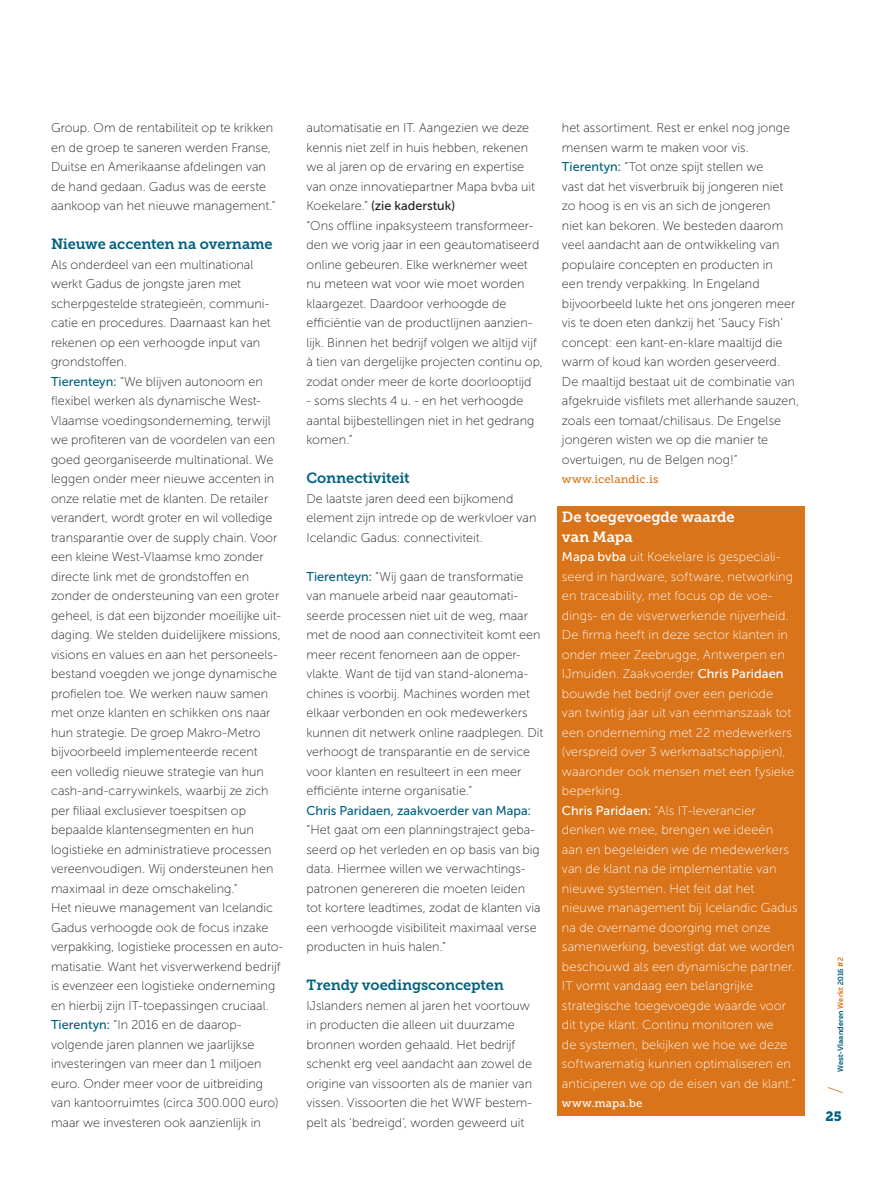
<style>
.page{position:relative;width:893px;height:1191px;background:#fff}
.page>*{position:absolute;margin:0;border:0;box-sizing:border-box;transform-origin:0 0}
.t1{font:100 21px "Prometo";color:#da741a}
.titel3{font:14.7px "Museo Slab 700";letter-spacing:-.01em;color:#006280}
.titel3-2{font:14.7px/19.5px "Museo Slab 700";letter-spacing:-.005em;color:#fff}
.t2{font:13.5px "Museo Slab 900";color:#006280}
.Body{font:12.75px/19.5px "Museo Sans 100";color:#231f20}
.Body-2{font:12.75px/19.5px "Museo Sans 100";letter-spacing:.01em;color:#fff}
.website{font:11.25px "Museo Slab 500";letter-spacing:.015em;color:#da741a}
.website-2{font:11.25px "Museo Slab 500";letter-spacing:.02em;color:#fff}
.t3{font:500 7.5px "Prometo";letter-spacing:.02em;color:#006280}
.s1{font-family:"Museo Sans 500";color:#006280}
.s2{font-family:"Museo Sans 500"}
.s3{color:#da741a}
</style>
<div class="page">
<div style="left:557px;top:506px;width:247px;height:44px;background:#da741a"></div>
<div style="left:557px;top:546px;width:247px;height:257px;background:#da741a"></div>
<div style="left:557px;top:800px;width:247px;height:296px;background:#da741a"></div>
<div style="left:557px;top:1093px;width:247px;height:22px;background:#da741a"></div>
<p class="Body" style="left:51px;top:118px;width:226px">Group. Om de rentabiliteit op te krikken en de groep te saneren werden Franse, Duitse en Amerikaanse afdelingen van de hand gedaan. Gadus was de eerste aankoop van het nieuwe management.”</p>
<p class="titel3" style="left:51px;top:236px;width:223px">Nieuwe accenten na overname</p>
<p class="Body" style="left:51px;top:255px;width:221px">Als onderdeel van een multinational werkt Gadus de jongste jaren met scherpgestelde strategieën, communi&shy;catie en procedures. Daarnaast kan het rekenen op een verhoogde input van grondstoffen.</p>
<p class="Body" style="left:51px;top:372px;width:232px"><span class="s1">Tierenteyn:</span> “We blijven autonoom en flexibel werken als dynamische West-Vlaamse voedingsonderneming, terwijl we profiteren van de voordelen van een goed georganiseerde multinational. We leggen onder meer nieuwe accenten in onze relatie met de klanten. De retailer verandert, wordt groter en wil volledige transparantie over de supply chain. Voor een kleine West-Vlaamse kmo zonder directe link met de grondstoffen en zonder de ondersteuning van een groter geheel, is dat een bijzonder moeilijke uit&shy;daging. We stelden duidelijkere missions, visions en values en aan het personeels&shy;bestand voegden we jonge dynamische profielen toe. We werken nauw samen met onze klanten en schikken ons naar hun strategie. De groep Makro-Metro bijvoorbeeld implementeerde recent een volledig nieuwe strategie van hun cash-and-carrywinkels, waarbij ze zich per filiaal exclusiever toespitsen op bepaalde klantensegmenten en hun logistieke en administratieve processen vereenvoudigen. Wij ondersteunen hen maximaal in deze omschakeling.”</p>
<p class="Body" style="left:51px;top:898px;width:234px">Het nieuwe management van Icelandic Gadus verhoogde ook de focus inzake verpakking, logistieke processen en auto&shy;matisatie. Want het visverwerkend bedrijf is evenzeer een logistieke onderneming en hierbij zijn IT-toepassingen cruciaal.</p>
<p class="Body" style="left:51px;top:1015px;width:229px"><span class="s1">Tierentyn:</span> “In 2016 en de daarop&shy;volgende jaren plannen we jaarlijkse investeringen van meer dan 1 miljoen euro. Onder meer voor de uitbreiding van kantoorruimtes (circa 300.000 euro) maar we investeren ook aanzienlijk in</p>
<p class="Body" style="left:306px;top:118px;width:230px">automatisatie en IT. Aangezien we deze kennis niet zelf in huis hebben, rekenen we al jaren op de ervaring en expertise van onze innovatiepartner Mapa bvba uit Koekelare.” <span class="s2">(zie kaderstuk)</span></p>
<p class="Body" style="left:306px;top:216px;width:238px">“Ons offline inpaksysteem transformeer&shy;den we vorig jaar in een geautomatiseerd online gebeuren. Elke werknemer weet nu meteen wat voor wie moet worden klaargezet. Daardoor verhoogde de efficiëntie van de productlijnen aanzien&shy;lijk. Binnen het bedrijf volgen we altijd vijf à tien van dergelijke projecten continu op, zodat onder meer de korte doorlooptijd</p>
<p class="Body" style="left:306px;top:391px;width:229px">- soms slechts 4 u. - en het verhoogde aantal bijbestellingen niet in het gedrang komen.”</p>
<p class="titel3" style="left:306px;top:470px;width:105px">Connectiviteit</p>
<p class="Body" style="left:306px;top:489px;width:231px">De laatste jaren deed een bijkomend element zijn intrede op de werkvloer van<br>Icelandic Gadus: connectiviteit.</p>
<p class="Body" style="left:306px;top:567px;width:238px"><span class="s1">Tierenteyn:</span> “Wij gaan de transformatie van manuele arbeid naar geautomati&shy;seerde processen niet uit de weg, maar met de nood aan connectiviteit komt een meer recent fenomeen aan de opper&shy;vlakte. Want de tijd van stand-alonema&shy;chines is voorbij. Machines worden met elkaar verbonden en ook medewerkers kunnen dit netwerk online raadplegen. Dit verhoogt de transparantie en de service voor klanten en resulteert in een meer efficiënte interne organisatie.”</p>
<p class="Body" style="left:306px;top:801px;width:236px"><span class="s1">Chris Paridaen, zaakvoerder van Mapa: </span>“Het gaat om een planningstraject geba&shy;seerd op het verleden en op basis van big data. Hiermee willen we verwachtings&shy;patronen genereren die moeten leiden tot kortere leadtimes, zodat de klanten via een verhoogde visibiliteit maximaal verse producten in huis halen.”</p>
<p class="titel3" style="left:306px;top:977px;width:199px">Trendy voedingsconcepten</p>
<p class="Body" style="left:306px;top:996px;width:227px">IJslanders nemen al jaren het voortouw in producten die alleen uit duurzame bronnen worden gehaald. Het bedrijf schenkt erg veel aandacht aan zowel de origine van vissoorten als de manier van vissen. Vissoorten die het WWF bestem&shy;pelt als ‘bedreigd’, worden geweerd uit</p>
<p class="Body" style="left:562px;top:118px;width:230px">het assortiment. Rest er enkel nog jonge mensen warm te maken voor vis.</p>
<p class="Body" style="left:562px;top:157px;width:239px"><span class="s1">Tierentyn:</span> “Tot onze spijt stellen we<br>vast dat het visverbruik bij jongeren niet zo hoog is en vis an sich de jongeren<br>niet kan bekoren. We besteden daarom veel aandacht aan de ontwikkeling van populaire concepten en producten in<br>een trendy verpakking. In Engeland bijvoorbeeld lukte het ons jongeren meer vis te doen eten dankzij het ‘Saucy Fish’ concept: een kant-en-klare maaltijd die warm of koud kan worden geserveerd.<br>De maaltijd bestaat uit de combinatie van afgekruide visfilets met allerhande sauzen, zoals een tomaat/chilisaus. De Engelse jongeren wisten we op die manier te overtuigen, nu de Belgen nog!”</p>
<p class="website" style="left:562px;top:473px;width:98px">www.icelandic.is</p>
<p class="titel3-2" style="left:562px;top:507px;width:174px">De toegevoegde waarde van Mapa</p>
<p class="Body-2" style="left:562px;top:547px;width:234px"><span class="s2">Mapa bvba</span> uit Koekelare is gespeciali&shy;seerd in hardware, software, networking en traceability, met focus op de voe&shy;dings- en de visverwerkende nijverheid.<br>De firma heeft in deze sector klanten in onder meer Zeebrugge, Antwerpen en IJmuiden. Zaakvoerder <span class="s2">Chris Paridaen </span>bouwde het bedrijf over een periode van twintig jaar uit van eenmanszaak tot een onderneming met 22 medewerkers (verspreid over 3 werkmaatschappijen), waaronder ook mensen met een fysieke beperking.</p>
<p class="Body-2" style="left:562px;top:801px;width:237px"><span class="s2">Chris Paridaen:</span> “Als IT-leverancier denken we mee, brengen we ideeën<br>aan en begeleiden we de medewerkers van de klant na de implementatie van nieuwe systemen. Het feit dat het nieuwe management bij Icelandic Gadus na de overname doorging met onze samenwerking, bevestigt dat we worden beschouwd als een dynamische partner.<br>IT vormt vandaag een belangrijke strategische toegevoegde waarde voor dit type klant. Continu monitoren we<br>de systemen, bekijken we hoe we deze softwarematig kunnen optimaliseren en anticiperen we op de eisen van de klant.”</p>
<p class="website-2" style="left:562px;top:1097px;width:82px">www.mapa.be</p>
<p class="t3" style="left:836px;top:1072px;width:116px;rotate:-90deg">West-Vlaanderen <span class="s3">Werkt</span> 2016 <span class="s3">#2</span></p>
<h1 class="t1" style="left:823px;top:1094px;width:9px;rotate:-90deg">/</h1>
<p class="t2" style="left:826px;top:1108px;width:18px">25</p>
</div>
